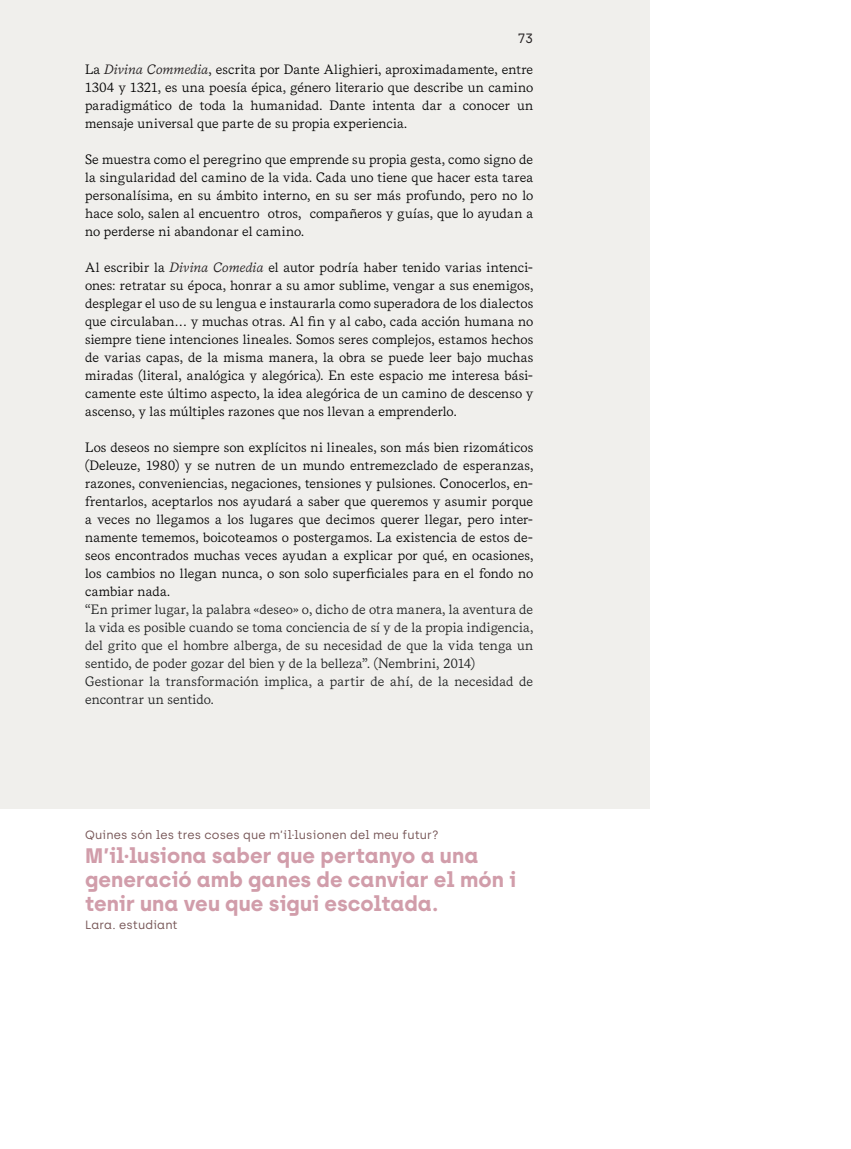
<style>
.page{position:relative;width:851px;height:1149px;background:#fff}
.page>*{position:absolute;margin:0;border:0;box-sizing:border-box;transform-origin:0 0}
.t1{font:700 21px/24px "Archia";letter-spacing:.005em;color:#d19daa}
.t2{font:13.5px/18px "Messina Serif";letter-spacing:.005em;color:#000;text-align:justify}
.t3{font:13.5px/18px "Messina Serif";letter-spacing:.005em;color:#1b1d1e}
.t4{font:13.5px "Archia";color:#231f20}
.t5{font:12px "Archia";letter-spacing:.01em;color:#765556}
.s1{font-style:italic;color:#231f20}
.s2{color:#231f20}
</style>
<div class="page">
<div style="left:0;top:0;width:649px;height:808px;background:#f0efec"></div>
<p class="t4" style="left:518px;top:30px;width:17px">73</p>
<p class="t2" style="left:85px;top:60px;width:449px">La <span class="s1">Divina Commedia</span>, escrita por Dante Alighieri, aproximadamente, entre 1304 y 1321, es una poesía épica, género literario que describe un camino paradigmático de toda la humanidad. Dante intenta dar a conocer un mensaje universal que parte de su propia experiencia.</p>
<p class="t2" style="left:85px;top:150px;width:449px">Se muestra como el peregrino que emprende su propia gesta, como signo de la singularidad del camino de la vida. Cada uno tiene que hacer esta tarea personalísima, en su ámbito interno, en su ser más profundo, pero no lo hace solo, salen al encuentro otros, compañeros y guías, que lo ayudan a no perderse ni abandonar el camino.</p>
<p class="t2" style="left:85px;top:258px;width:449px">Al escribir la <span class="s1">Divina Comedia</span> el autor podría haber tenido varias intenci&shy;ones<span class="s2">:</span> retratar su época, honrar a su amor sublime, vengar a sus enemigos, desplegar el uso de su lengua e instaurarla como superadora de los dialectos que circulaban… y muchas otras. Al fin y al cabo, cada acción humana no siempre tiene intenciones lineales. Somos seres complejos, estamos hechos de varias capas, de la misma manera, la obra se puede leer bajo muchas miradas (literal, analógica y alegórica). En este espacio me interesa bási&shy;camente este último aspecto, la idea alegórica de un camino de descenso y ascenso, y las múltiples razones que nos llevan a emprenderlo.</p>
<p class="t2" style="left:85px;top:438px;width:449px">Los deseos no siempre son explícitos ni lineales, son más bien rizomáticos (Deleuze, 1980) y se nutren de un mundo entremezclado de esperanzas, razones, conveniencias, negaciones, tensiones y pulsiones. Conocerlos, en&shy;frentarlos, aceptarlos nos ayudará a saber que queremos y asumir porque a veces no llegamos a los lugares que decimos querer llegar, pero inter&shy;namente tememos, boicoteamos o postergamos. La existencia de estos de&shy;seos encontrados muchas veces ayudan a explicar por qué, en ocasiones, los cambios no llegan nunca, o son solo superficiales para en el fondo no cambiar nada.</p>
<p class="t3" style="left:85px;top:600px;width:449px">“En primer lugar, la palabra «deseo» o, dicho de otra manera, la aventura de la vida es posible cuando se toma conciencia de sí y de la propia indigencia, del grito que el hombre alberga, de su necesidad de que la vida tenga un sentido, de poder gozar del bien y de la belleza”. (Nembrini, 2014)<br>Gestionar la transformación implica, a partir de ahí, de la necesidad de encontrar un sentido.</p>
<p class="t5" style="left:85px;top:827px;width:355px">Quines són les tres coses que m’il·lusionen del meu futur?</p>
<h1 class="t1" style="left:85px;top:842px;width:433px">M’il·lusiona saber que pertanyo a una generació amb ganes de canviar el món i tenir una veu que sigui escoltada.</h1>
<p class="t5" style="left:85px;top:917px;width:94px">Lara. estudiant</p>
</div>
